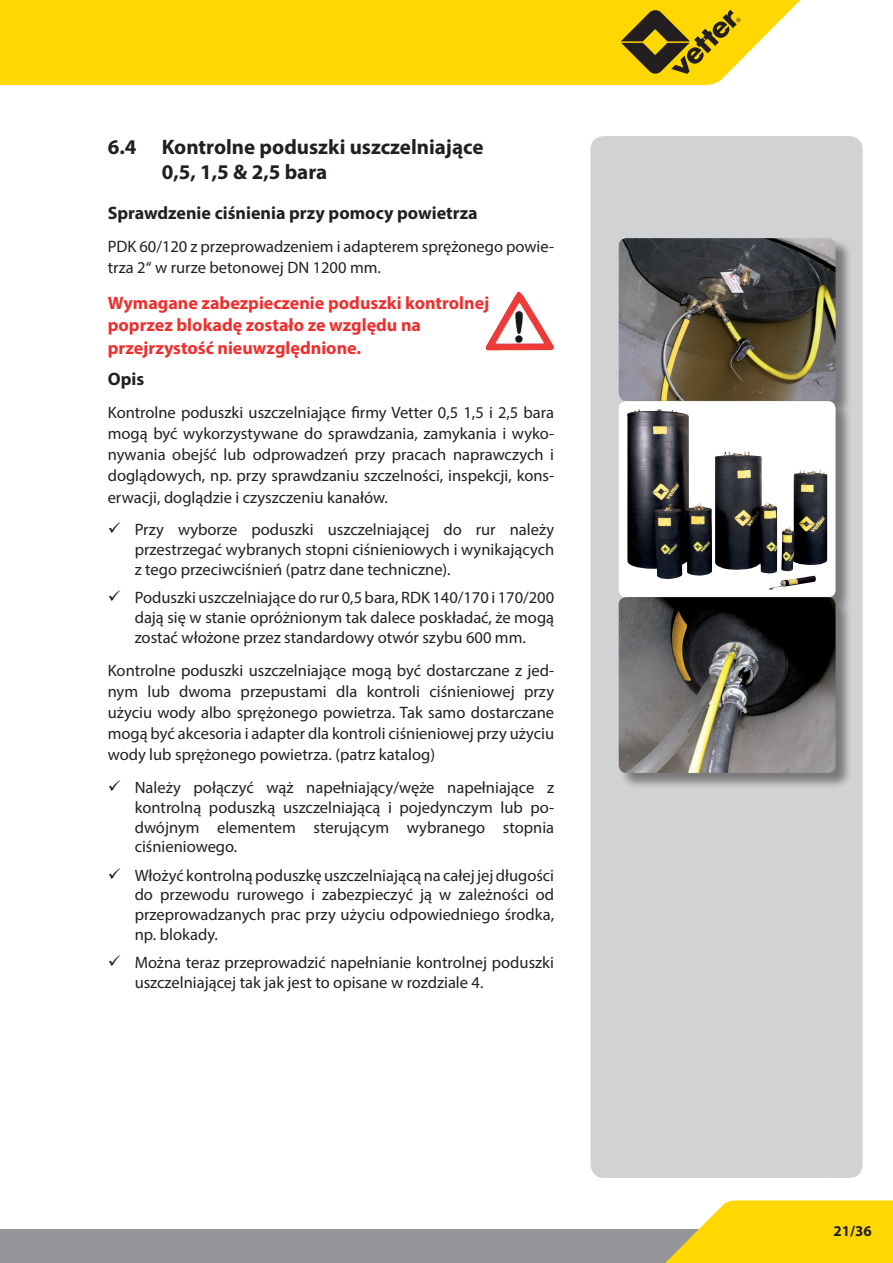
<style>
.page{position:relative;width:893px;height:1263px;background:#fff}
.page>*{position:absolute;margin:0;border:0;box-sizing:border-box;transform-origin:0 0}
.t1{font:700 21px/25.2px "Myriad Pro";color:#231f20}
.t2{font:700 18px/22.5px "Myriad Pro";color:#ee2f2d}
.t3{font:700 18px "Myriad Pro";color:#231f20}
.t4{font:16.5px/19.8px "Myriad Pro";color:#231f20;text-align:justify}
.t5{font:700 15px "Myriad Pro";color:#231f20}
</style>
<div class="page">
<div style="left:0;top:1229px;width:893px;height:34px;background:#939598"></div>
<div style="left:0;top:0;width:801px;height:85px;background:#ffd801"></div>
<svg style="left:665px;top:1200px;width:228px;height:63px"></svg>
<svg style="left:621px;top:10px;width:120px;height:64px"></svg>
<div style="left:591px;top:136px;width:37px;height:1042px;background:#d1d2d4"></div>
<div style="left:628px;top:136px;width:196px;height:1042px;background:#d1d2d4"></div>
<div style="left:824px;top:136px;width:39px;height:1042px;background:#d1d2d4"></div>
<div style="left:619px;top:238px;width:233px;height:179px;background:#231f20;opacity:.5"></div>
<img style="left:619px;top:238px;width:217px;height:163px">
<div style="left:619px;top:401px;width:233px;height:213px;background:#231f20;opacity:.5"></div>
<svg style="left:619px;top:401px;width:217px;height:196px"></svg>
<img style="left:626px;top:409px;width:151px;height:171px">
<div style="left:619px;top:597px;width:233px;height:193px;background:#231f20;opacity:.5"></div>
<img style="left:619px;top:597px;width:217px;height:176px">
<img style="left:485px;top:291px;width:69px;height:60px">
<p class="t1" style="left:162px;top:134px;width:323px;text-indent:-54px">6.4 Kontrolne poduszki uszczelniające<br>0,5, 1,5 &amp; 2,5 bara</p>
<p class="t3" style="left:108px;top:201px;width:372px">Sprawdzenie ciśnienia przy pomocy powietrza</p>
<p class="t4" style="left:108px;top:236px;width:448px;line-height:21px">PDK 60/120 z przeprowadzeniem i adapterem sprężonego powie&shy;trza 2“ w rurze betonowej DN 1200 mm.</p>
<p class="t2" style="left:108px;top:291px;width:383px">Wymagane zabezpieczenie poduszki kontrolnej poprzez blokadę zostało ze względu na przejrzystość nieuwzględnione.</p>
<p class="t3" style="left:108px;top:367px;width:38px">Opis</p>
<p class="t4" style="left:108px;top:402px;width:448px;line-height:21px">Kontrolne poduszki uszczelniające firmy Vetter 0,5 1,5 i 2,5 bara mogą być wykorzystywane do sprawdzania, zamykania i wyko&shy;nywania obejść lub odprowadzeń przy pracach naprawczych i doglądowych, np. przy sprawdzaniu szczelności, inspekcji, kons&shy;erwacji, doglądzie i czyszczeniu kanałów.</p>
<p class="t4" style="left:135px;top:519px;width:421px">Przy wyborze poduszki uszczelniającej do rur należy przestrzegać wybranych stopni ciśnieniowych i wynikających z tego przeciwciśnień (patrz dane techniczne).</p>
<p class="t4" style="left:135px;top:587px;width:421px">Poduszki uszczelniające do rur 0,5 bara, RDK 140/170 i 170/200 dają się w stanie opróżnionym tak dalece poskładać, że mogą zostać włożone przez standardowy otwór szybu 600 mm.</p>
<p class="t4" style="left:108px;top:660px;width:448px;line-height:21px">Kontrolne poduszki uszczelniające mogą być dostarczane z jed&shy;nym lub dwoma przepustami dla kontroli ciśnieniowej przy użyciu wody albo sprężonego powietrza. Tak samo dostarczane mogą być akcesoria i adapter dla kontroli ciśnieniowej przy użyciu wody lub sprężonego powietrza. (patrz katalog)</p>
<p class="t4" style="left:135px;top:777px;width:421px">Należy połączyć wąż napełniający/węże napełniające z kontrolną poduszką uszczelniającą i pojedynczym lub po&shy;dwójnym elementem sterującym wybranego stopnia ciśnieniowego.</p>
<p class="t4" style="left:135px;top:865px;width:421px">Włożyć kontrolną poduszkę uszczelniającą na całej jej długości do przewodu rurowego i zabezpieczyć ją w zależności od przeprowadzanych prac przy użyciu odpowiedniego środka, np. blokady.</p>
<p class="t4" style="left:135px;top:953px;width:421px">Można teraz przeprowadzić napełnianie kontrolnej poduszki uszczelniającej tak jak jest to opisane w rozdziale 4.</p>
<p class="t5" style="left:833px;top:1221px;width:40px">21/36</p>
</div>
